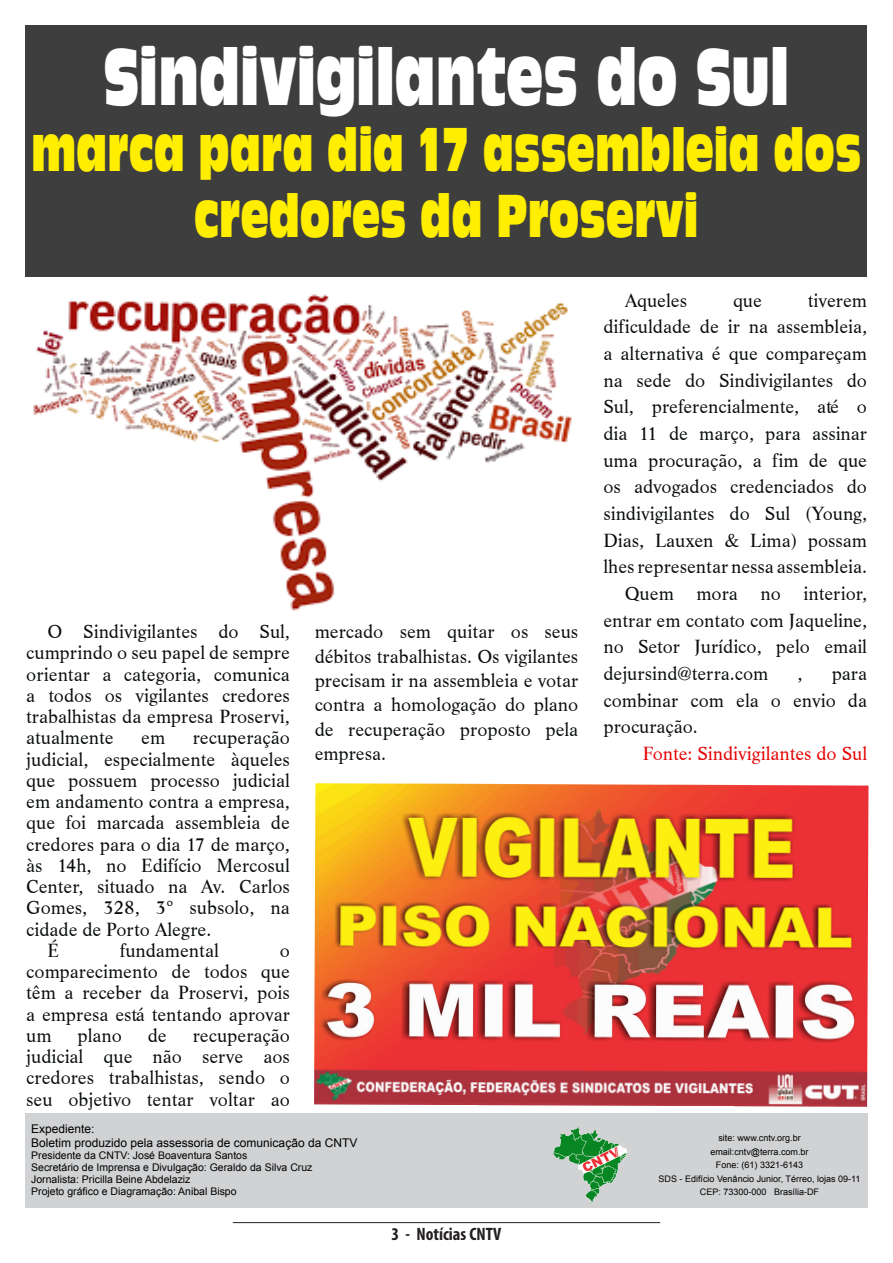
<style>
.page{position:relative;width:893px;height:1263px;background:#fff}
.page>*{position:absolute;margin:0;border:0;box-sizing:border-box;transform-origin:0 0}
.t1{font:74.25px "Antique Olive Compact";color:#fff;scale:.67 1}
.t2{font:56.25px/66px "Antique Olive Compact";color:#fe0;text-align:center;scale:.67 1}
.t3{font:19.65px/21.3px "Life T";color:#080d0b;text-align:justify}
.t4{font:19.65px "Life T";color:#e50000}
.t5{font:700 condensed 18px "Myriad Pro";color:#231f20}
.t6{font:12px "Arial";color:#000}
.t7{font:10.5px "Arial";color:#000}
.t8{font:9px "Arial";color:#000}
</style>
<div class="page">
<hr style="left:233px;top:1222px;width:427px;height:1px;background:#231f20">
<div style="left:25px;top:26px;width:842px;height:251px;background:#3e3e3f"></div>
<div style="left:26px;top:1113px;width:842px;height:95px;background:#d1d2d4"></div>
<img style="left:554px;top:1127px;width:72px;height:76px">
<img style="left:33px;top:294px;width:539px;height:317px">
<img style="left:314px;top:783px;width:554px;height:324px">
<p class="t1" style="left:103px;top:26px;width:1025px">Sindivigilantes do Sul</p>
<p class="t2" style="left:31px;top:116px;width:1240px">marca para dia 17 assembleia dos credores da Proservi</p>
<p class="t3" style="left:26px;top:621px;width:265px;text-indent:21px">O Sindivigilantes do Sul, cumprindo o seu papel de sempre orientar a categoria, comunica a todos os vigilantes credores trabalhistas da empresa Proservi, atualmente</p>
<p class="t3" style="left:26px;top:727px;width:265px;text-indent:166px">recuperação judicial, especialmente àqueles que possuem processo judicial em andamento contra a empresa, que foi marcada assembleia de credores para o dia 17 de março, às 14h, no Edifício Mercosul Center, situado na Av. Carlos Gomes, 328, 3º subsolo, na cidade de Porto Alegre.</p>
<p class="t3" style="left:48px;top:940px;width:13px">É</p>
<p class="t3" style="left:120px;top:940px;width:101px">fundamental</p>
<p class="t3" style="left:141px;top:727px;width:26px">em</p>
<p class="t3" style="left:26px;top:940px;width:265px;text-indent:253px">o comparecimento de todos que têm a receber da Proservi, pois a empresa está tentando aprovar um</p>
<p class="t3" style="left:78px;top:1025px;width:46px">plano</p>
<p class="t3" style="left:148px;top:1025px;width:20px">de</p>
<p class="t3" style="left:26px;top:1025px;width:265px;text-indent:166px">recuperação judicial que não serve aos credores trabalhistas, sendo o seu objetivo tentar voltar ao</p>
<p class="t3" style="left:315px;top:620px;width:265px;line-height:24.3px">mercado sem quitar os seus débitos trabalhistas. Os vigilantes precisam ir na assembleia e votar contra a homologação do plano de recuperação proposto pela empresa.</p>
<p class="t6" style="left:31px;top:1121px;width:65px">Expediente:</p>
<p class="t6" style="left:31px;top:1135px;width:328px">Boletim produzido pela assessoria de comunicação da CNTV</p>
<p class="t7" style="left:31px;top:1148px;width:218px">Presidente da CNTV: José Boaventura Santos</p>
<p class="t7" style="left:31px;top:1160px;width:283px">Secretário de Imprensa e Divulgação: Geraldo da Silva Cruz</p>
<p class="t7" style="left:31px;top:1172px;width:161px">Jornalista: Pricilla Beine Abdelaziz</p>
<p class="t7" style="left:31px;top:1184px;width:207px">Projeto gráfico e Diagramação: Anibal Bispo</p>
<p class="t5" style="left:392px;top:1223px;width:111px">3 - Notícias CNTV</p>
<p class="t3" style="left:625px;top:289px;width:64px">Aqueles</p>
<p class="t3" style="left:733px;top:289px;width:31px">que</p>
<p class="t3" style="left:603px;top:287px;width:265px;line-height:26.7px;text-indent:204px">tiverem dificuldade de ir na assembleia, a alternativa é que compareçam na sede do Sindivigilantes do Sul, preferencialmente, até o dia 11 de março, para assinar uma procuração, a fim de que os advogados credenciados do sindivigilantes do Sul (Young, Dias, Lauxen &amp; Lima) possam lhes representar nessa assembleia.</p>
<p class="t3" style="left:603px;top:580px;width:265px;line-height:26.7px;text-indent:21px">Quem mora no interior, entrar em contato com Jaqueline, no Setor Jurídico, pelo email dejursind@terra.com</p>
<p class="t3" style="left:603px;top:660px;width:265px;line-height:26.7px;text-indent:228px">para combinar com ela o envio da procuração.</p>
<p class="t4" style="left:643px;top:742px;width:226px">Fonte: Sindivigilantes do Sul</p>
<p class="t3" style="left:797px;top:663px;width:6px">,</p>
<p class="t8" style="left:718px;top:1132px;width:84px">site: www.cntv.org.br</p>
<p class="t8" style="left:710px;top:1146px;width:100px">email:cntv@terra.com.br</p>
<p class="t8" style="left:716px;top:1159px;width:89px">Fone: (61) 3321-6143</p>
<p class="t8" style="left:659px;top:1173px;width:203px">SDS - Edifício Venâncio Junior, Térreo, lojas 09-11</p>
<p class="t8" style="left:700px;top:1186px;width:121px">CEP: 73300-000 Brasília-DF</p>
</div>
